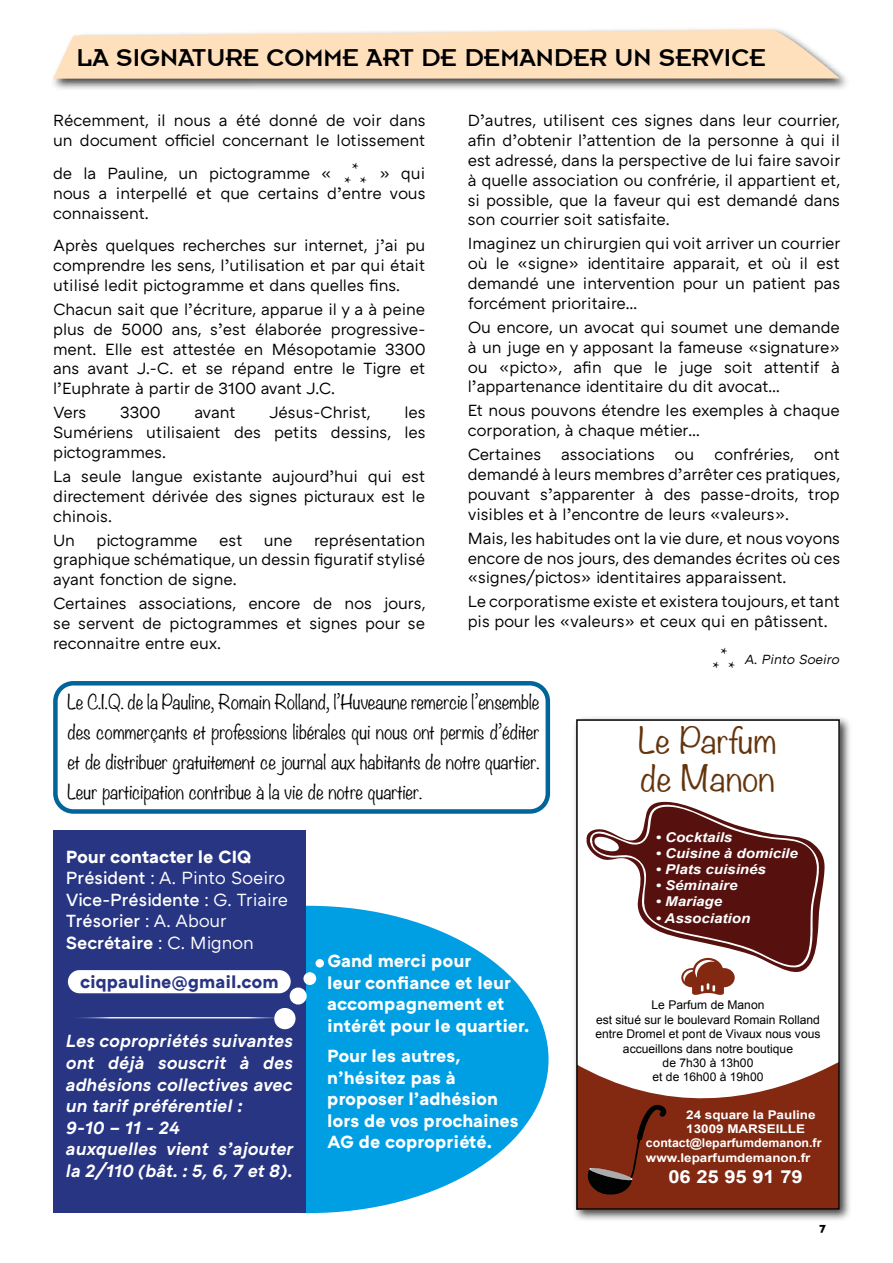
<style>
.page{position:relative;width:893px;height:1263px;background:#fff}
.page>*{position:absolute;margin:0;border:0;box-sizing:border-box;transform-origin:0 0}
.t1{font:300 31.5px/37.8px "Noteworthy";color:#64350d;scale:1.12 1}
.t2{font:27px "Insignia";color:#000}
.t3{font:300 18px/30px "Noteworthy";color:#000;text-align:justify}
.t4{font:700 18px/21.6px "ATC Arquette";letter-spacing:-.01em;color:#fff}
.t5{font:italic 600 18px/21.6px "ATC Arquette";letter-spacing:-.01em;color:#fff}
.t6{font:18px/21.6px "ATC Arquette";letter-spacing:-.015em;color:#fff}
.t7{font:700 18px "ATC Arquette";color:#283583}
.t8{font:700 18px "Arial";color:#fff;scale:1.12 1}
.t9{font:16.5px/19.8px "ATC Arquette";letter-spacing:-.01em;color:#000;text-align:justify}
.t10{font:italic 700 13.5px "Arial";color:#fff;scale:1.12 1}
.t11{font:italic 13.5px "ATC Arquette";letter-spacing:-.01em;color:#000}
.t12{font:12px/14.4px "Arial";color:#000;text-align:center}
.t13{font:700 12px "Arial";color:#fff;scale:1.12 1}
.t14{font:700 12px "Arial";color:#fff}
.t15{font:700 12px "Gill Sans";color:#000}
.s1{font-weight:700}
.s2{font-weight:500}
.s3{font-weight:600}
</style>
<div class="page">
<div style="left:50px;top:26px;width:801px;height:65px;background:#000;opacity:.75"></div>
<svg style="left:114px;top:30px;width:726px;height:49px"></svg>
<div style="left:0;top:0;width:114px;height:847px;background:#fff"></div>
<div style="left:68px;top:906px;width:481px;height:307px;background:#009fe3;border-radius:50%"></div>
<div style="left:53px;top:830px;width:253px;height:383px;background:#283583"></div>
<div style="left:68px;top:970px;width:223px;height:23px;background:#fff;border-radius:12px"></div>
<hr style="left:68px;top:1017px;width:223px;height:1px;background:#fff">
<div style="left:303px;top:972px;width:13px;height:13px;background:#fff;border-radius:50%"></div>
<div style="left:315px;top:959px;width:9px;height:8px;background:#fff;border-radius:50%"></div>
<div style="left:290px;top:987px;width:17px;height:17px;background:#fff;border-radius:50%"></div>
<div style="left:274px;top:1008px;width:22px;height:21px;background:#fff;border-radius:50%"></div>
<div style="left:53px;top:681px;width:497px;height:133px;border:4px solid #00669a;border-radius:18px"></div>
<div style="left:572px;top:715px;width:280px;height:507px;background:#000;opacity:.75"></div>
<div style="left:577px;top:720px;width:262px;height:489px;background:#fff"></div>
<svg style="left:579px;top:1063px;width:258px;height:144px;fill:#832911"></svg>
<svg style="left:584px;top:1104px;width:84px;height:93px"></svg>
<svg style="left:586px;top:801px;width:239px;height:194px"></svg>
<div style="left:576px;top:719px;width:264px;height:491px;border:2px solid #000"></div>
<h2 class="t2" style="left:77px;top:44px;width:691px">LA SIGNATURE COMME ART DE DEMANDER UN SERVICE</h2>
<p class="t9" style="left:53px;top:111px;width:374px">Récemment, il nous a été donné de voir dans un document officiel concernant le lotissement</p>
<p class="t9" style="left:53px;top:164px;width:280px">de la Pauline, un pictogramme «</p>
<p class="t9" style="left:53px;top:164px;width:374px;text-indent:326px">» qui nous a interpellé et que certains d’entre vous connaissent.</p>
<p class="t9" style="left:53px;top:236px;width:374px">Après quelques recherches sur internet, j’ai pu comprendre les sens, l’utilisation et par qui était utilisé ledit pictogramme et dans quelles fins.</p>
<p class="t9" style="left:53px;top:300px;width:374px">Chacun sait que l’écriture, apparue il y a à peine plus de 5000 ans, s’est élaborée progressive&shy;ment. Elle est attestée en Mésopotamie 3300 ans avant J.-C. et se répand entre le Tigre et l’Euphrate à partir de 3100 avant J.C.</p>
<p class="t9" style="left:53px;top:403px;width:35px">Vers</p>
<p class="t9" style="left:120px;top:403px;width:42px">3300</p>
<p class="t9" style="left:194px;top:403px;width:43px">avant</p>
<p class="t9" style="left:269px;top:403px;width:103px">Jésus-Christ,</p>
<p class="t9" style="left:53px;top:403px;width:374px;text-indent:351px">les Sumériens utilisaient des petits dessins, les pictogrammes.</p>
<p class="t9" style="left:53px;top:467px;width:374px">La seule langue existante aujourd’hui qui est directement dérivée des signes picturaux est le chinois.</p>
<p class="t9" style="left:53px;top:531px;width:23px">Un</p>
<p class="t9" style="left:96px;top:531px;width:103px">pictogramme</p>
<p class="t9" style="left:219px;top:531px;width:25px">est</p>
<p class="t9" style="left:264px;top:531px;width:30px">une</p>
<p class="t9" style="left:53px;top:531px;width:374px;text-indent:261px">représentation graphique schématique, un dessin figuratif stylisé ayant fonction de signe.</p>
<p class="t9" style="left:53px;top:594px;width:374px">Certaines associations, encore de nos jours, se servent de pictogrammes et signes pour se reconnaitre entre eux.</p>
<p class="t9" style="left:468px;top:111px;width:374px">D’autres, utilisent ces signes dans leur courrier, afin d’obtenir l’attention de la personne à qui il est adressé, dans la perspective de lui faire savoir à quelle association ou confrérie, il appartient et, si possible, que la faveur qui est demandé dans son courrier soit satisfaite.</p>
<p class="t9" style="left:468px;top:234px;width:374px">Imaginez un chirurgien qui voit arriver un courrier où le «signe» identitaire apparait, et où il est demandé une intervention pour un patient pas forcément prioritaire…</p>
<p class="t9" style="left:468px;top:318px;width:374px">Ou encore, un avocat qui soumet une demande à un juge en y apposant la fameuse «signature» ou «picto», afin que le juge soit attentif à l’appartenance identitaire du dit avocat…</p>
<p class="t9" style="left:468px;top:401px;width:374px">Et nous pouvons étendre les exemples à chaque corporation, à chaque métier…</p>
<p class="t9" style="left:468px;top:445px;width:374px">Certaines associations ou confréries, ont demandé à leurs membres d’arrêter ces pratiques, pouvant s’apparenter à des passe-droits, trop visibles et à l’encontre de leurs «valeurs».</p>
<p class="t9" style="left:468px;top:529px;width:374px">Mais, les habitudes ont la vie dure, et nous voyons encore de nos jours, des demandes écrites où ces «signes/pictos» identitaires apparaissent.</p>
<p class="t9" style="left:468px;top:592px;width:374px">Le corporatisme existe et existera toujours, et tant pis pour les «valeurs» et ceux qui en pâtissent.</p>
<p class="t11" style="left:745px;top:652px;width:97px">A. Pinto Soeiro</p>
<p class="t3" style="left:67px;top:686px;width:474px">Le C.I.Q. de la Pauline, Romain Rolland, l’Huveaune remercie l’ensemble des commerçants et professions libérales qui nous ont permis d’éditer et de distribuer gratuitement ce journal aux habitants de notre quartier.<br>Leur participation contribue à la vie de notre quartier.</p>
<p class="t6" style="left:66px;top:846px;width:224px"><span class="s1">Pour contacter le CIQ<br></span><span class="s2">Président</span> : A. Pinto Soeiro<br><span class="s2">Vice-Présidente</span> : G. Triaire<br><span class="s2">Trésorier</span> : A. Abour<br><span class="s3">Secrétaire</span> : C. Mignon</p>
<p class="t7" style="left:80px;top:971px;width:200px">ciqpauline@gmail.com</p>
<p class="t5" style="left:66px;top:1031px;width:229px">Les copropriétés suivantes ont déjà souscrit à des adhésions collectives avec un tarif préférentiel :<br>9-10 – 11 - 24<br>auxquelles vient s’ajouter la 2/110 (bât. : 5, 6, 7 et 8).</p>
<p class="t4" style="left:327px;top:950px;width:204px">Gand merci pour<br>leur confiance et leur accompagnement et intérêt pour le quartier.</p>
<p class="t4" style="left:327px;top:1045px;width:193px">Pour les autres, n’hésitez pas à proposer l’adhésion lors de vos prochaines<br>AG de copropriété.</p>
<h1 class="t1" style="left:638px;top:721px;width:125px">Le Parfum de Manon</h1>
<p class="t10" style="left:656px;top:828px;width:70px">• Cocktails</p>
<p class="t10" style="left:656px;top:844px;width:129px">• Cuisine à domicile</p>
<p class="t10" style="left:656px;top:860px;width:100px">• Plats cuisinés</p>
<p class="t10" style="left:656px;top:877px;width:75px">• Séminaire</p>
<p class="t10" style="left:656px;top:893px;width:61px">• Mariage</p>
<p class="t10" style="left:656px;top:909px;width:86px">• Association</p>
<p class="t12" style="left:595px;top:998px;width:227px">Le Parfum de Manon<br>est situé sur le boulevard Romain Rolland entre Dromel et pont de Vivaux nous vous accueillons dans notre boutique<br>de 7h30 à 13h00<br>et de 16h00 à 19h00</p>
<p class="t13" style="left:686px;top:1106px;width:117px">24 square la Pauline</p>
<p class="t13" style="left:686px;top:1121px;width:108px">13009 MARSEILLE</p>
<p class="t14" style="left:646px;top:1135px;width:177px">contact@leparfumdemanon.fr</p>
<p class="t13" style="left:646px;top:1150px;width:148px">www.leparfumdemanon.fr</p>
<p class="t8" style="left:668px;top:1165px;width:122px">06 25 95 91 79</p>
<p class="t15" style="left:819px;top:1219px;width:9px">7</p>
</div>
